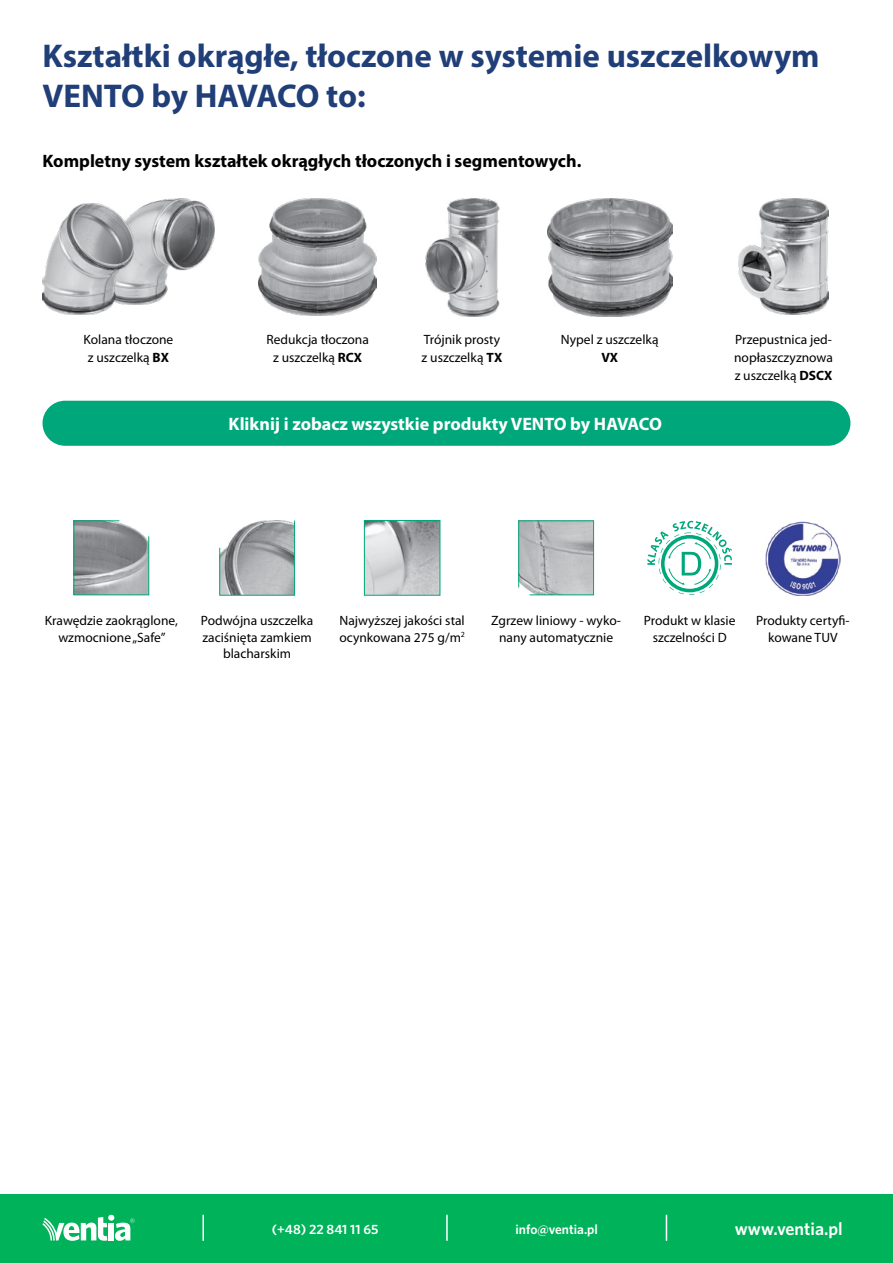
<style>
.page{position:relative;width:893px;height:1263px;background:#fff}
.page>*{position:absolute;margin:0;border:0;box-sizing:border-box;transform-origin:0 0}
.t1{font:700 33px/39.6px "Myriad Pro";color:#203e78}
.t2{font:700 18px "Myriad Pro";color:#000}
.t3{font:700 18px "Myriad Pro";color:#fff}
.t4{font:600 18px "Whitney";color:#fff}
.t5{font:13.5px/16.2px "Myriad Pro";color:#000;text-align:center}
.t6{font:600 13.5px "Whitney";color:#fff}
.t7{font:700 13.5px "Myriad Pro";color:#000}
.s1{font-weight:700}
</style>
<div class="page">
<div style="left:0;top:1195px;width:893px;height:68px;background:#00b259"></div>
<svg style="left:43px;top:1215px;width:92px;height:26px"></svg>
<hr style="left:446px;top:1215px;width:2px;height:26px;background:#fff">
<hr style="left:202px;top:1215px;width:2px;height:26px;background:#fff">
<svg style="left:666px;top:1215px;width:1px;height:26px"></svg>
<img style="left:133px;top:198px;width:81px;height:106px">
<img style="left:43px;top:204px;width:90px;height:111px">
<img style="left:259px;top:198px;width:118px;height:118px">
<img style="left:425px;top:198px;width:75px;height:119px">
<img style="left:547px;top:198px;width:125px;height:119px">
<img style="left:738px;top:198px;width:91px;height:116px">
<svg style="left:364px;top:520px;width:77px;height:76px"></svg>
<svg style="left:647px;top:521px;width:85px;height:74px"></svg>
<svg style="left:73px;top:520px;width:77px;height:76px"></svg>
<svg style="left:219px;top:520px;width:76px;height:76px"></svg>
<svg style="left:518px;top:520px;width:76px;height:76px"></svg>
<img style="left:765px;top:521px;width:76px;height:74px">
<div style="left:43px;top:401px;width:807px;height:45px;background:#00a77b;border-radius:23px"></div>
<h1 class="t1" style="left:43px;top:35px;width:779px">Kształtki okrągłe, tłoczone w systemie uszczelkowym<br>VENTO by HAVACO to:</h1>
<h2 class="t2" style="left:43px;top:149px;width:540px">Kompletny system kształtek okrągłych tłoczonych i segmentowych.</h2>
<p class="t5" style="left:84px;top:331px;width:91px;line-height:18px">Kolana tłoczone z uszczelką <span class="s1">BX</span></p>
<p class="t5" style="left:266px;top:331px;width:104px;line-height:18px">Redukcja tłoczona z uszczelką <span class="s1">RCX</span></p>
<p class="t5" style="left:422px;top:331px;width:82px;line-height:18px;text-align:left">Trójnik prosty z uszczelką <span class="s1">TX</span></p>
<p class="t5" style="left:561px;top:332px;width:99px">Nypel z uszczelką</p>
<p class="t7" style="left:601px;top:349px;width:18px">VX</p>
<h2 class="t3" style="left:229px;top:412px;width:435px">Kliknij i zobacz wszystkie produkty VENTO by HAVACO</h2>
<p class="t5" style="left:734px;top:331px;width:100px;line-height:18px;text-align:justify">Przepustnica jed&shy;nopłaszczyznowa z uszczelką <span class="s1">DSCX</span></p>
<p class="t5" style="left:45px;top:613px;width:135px">Krawędzie zaokrąglone, wzmocnione „Safe”</p>
<p class="t5" style="left:201px;top:613px;width:114px">Podwójna uszczelka zaciśnięta zamkiem blacharskim</p>
<p class="t5" style="left:491px;top:613px;width:131px">Zgrzew liniowy - wyko&shy;nany automatycznie</p>
<p class="t5" style="left:756px;top:613px;width:95px">Produkty certyfi&shy;kowane TUV</p>
<p class="t5" style="left:339px;top:613px;width:127px;text-align:left">Najwyższej jakości stal ocynkowana 275 g/m<sup>2</sup></p>
<p class="t5" style="left:644px;top:613px;width:93px">Produkt w klasie szczelności D</p>
<p class="t6" style="left:272px;top:1220px;width:108px">(+48) 22 841 11 65</p>
<p class="t6" style="left:515px;top:1220px;width:84px">info@ventia.pl</p>
<h2 class="t4" style="left:735px;top:1217px;width:109px">www.ventia.pl</h2>
</div>
